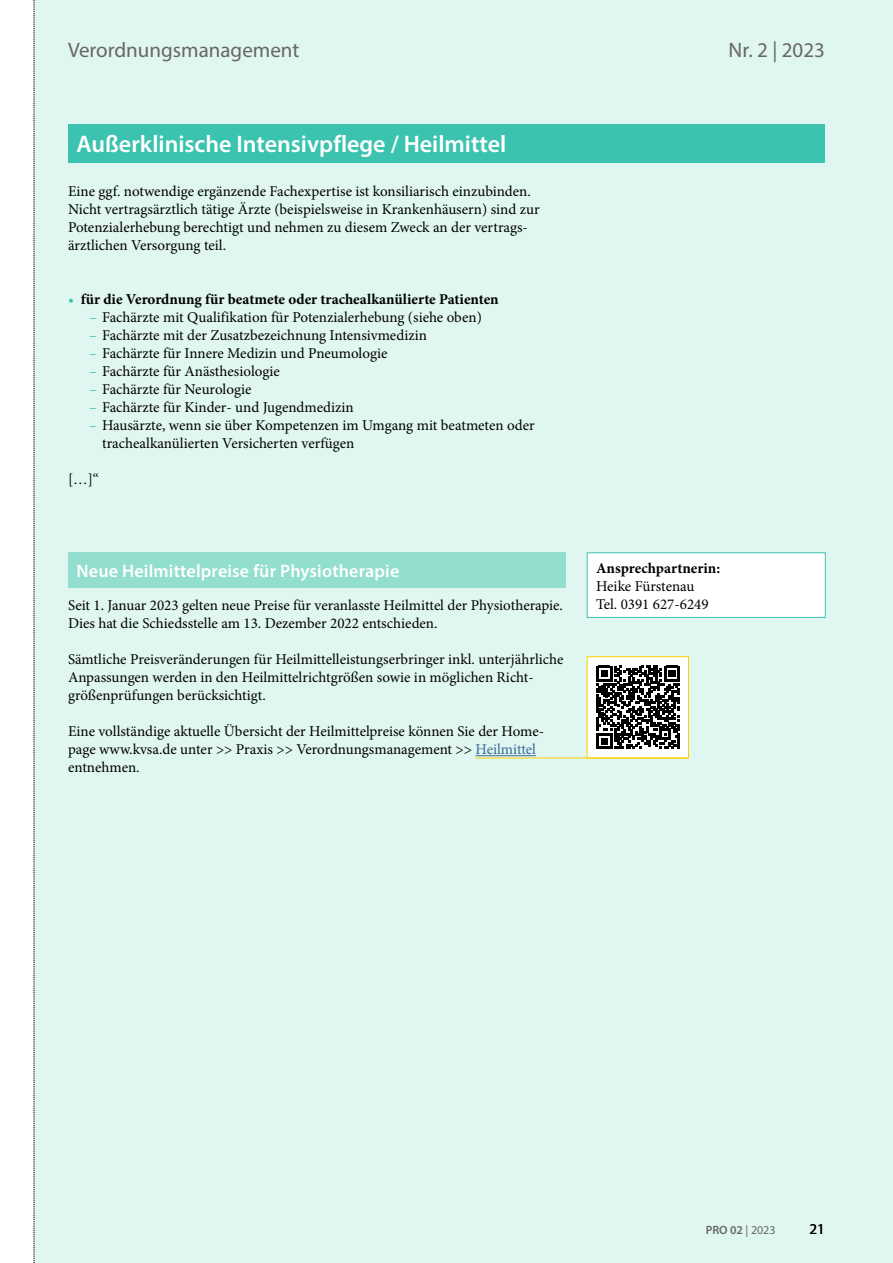
<style>
.page{position:relative;width:893px;height:1263px;background:#fff}
.page>*{position:absolute;margin:0;border:0;box-sizing:border-box;transform-origin:0 0}
.t1{font:600 24px "Myriad Pro";color:#fff}
.t2{font:21px "Myriad Pro";color:#676767}
.t3{font:600 18px "Myriad Pro";letter-spacing:.01em;color:#fff}
.t4{font:15px/18px "Minion Pro";color:#000}
.t5{font:700 15px "Minion Pro";color:#000}
.t6{font:15px "Myriad Pro";color:#000}
.t7{font:600 12px "Myriad Pro";color:#676767}
.s1{font-weight:400;color:#3bc3b0}
.s2{color:#3bc3b0}
.s3{color:#3c689a}
.s4{font-weight:400}
</style>
<div class="page">
<div style="left:34px;top:0;width:859px;height:1263px;background:#dff6f1"></div>
<svg style="left:34px;top:0;width:1px;height:1263px"></svg>
<div style="left:68px;top:124px;width:757px;height:38px;background:#3bc3b0"></div>
<div style="left:68px;top:552px;width:498px;height:36px;background:#92decf"></div>
<hr style="left:476px;top:755px;width:60px;height:1px;background:#3c689a">
<div style="left:587px;top:657px;width:101px;height:101px;background:#fff"></div>
<svg style="left:597px;top:666px;width:83px;height:83px"></svg>
<div style="left:587px;top:656px;width:102px;height:102px;border:1px solid #fdd000"></div>
<hr style="left:475px;top:758px;width:214px;height:1px;background:#fdd000">
<div style="left:587px;top:553px;width:238px;height:64px;background:#fff"></div>
<div style="left:587px;top:552px;width:239px;height:66px;border:1px solid #3bc3b0"></div>
<h2 class="t2" style="left:68px;top:37px;width:233px">Verordnungsmanagement</h2>
<h2 class="t2" style="left:729px;top:37px;width:98px">Nr. 2 | 2023</h2>
<h1 class="t1" style="left:77px;top:129px;width:431px">Außerklinische Intensivpflege / Heilmittel</h1>
<p class="t4" style="left:68px;top:182px;width:473px">Eine ggf. notwendige ergänzende Fachexpertise ist konsiliarisch einzubinden.<br>Nicht vertragsärztlich tätige Ärzte (beispielsweise in Krankenhäusern) sind zur Potenzialerhebung berechtigt und nehmen zu diesem Zweck an der vertrags&shy;ärztlichen Versorgung teil.</p>
<p class="t5" style="left:68px;top:288px;width:432px"><span class="s1">•</span> für die Verordnung für beatmete oder trachealkanülierte Patienten</p>
<p class="t4" style="left:89px;top:308px;width:394px"><span class="s2">–</span> Fachärzte mit Qualifikation für Potenzialerhebung (siehe oben)</p>
<p class="t4" style="left:89px;top:326px;width:339px"><span class="s2">–</span> Fachärzte mit der Zusatzbezeichnung Intensivmedizin</p>
<p class="t4" style="left:89px;top:344px;width:300px"><span class="s2">–</span> Fachärzte für Innere Medizin und Pneumologie</p>
<p class="t4" style="left:89px;top:362px;width:192px"><span class="s2">–</span> Fachärzte für Anästhesiologie</p>
<p class="t4" style="left:89px;top:380px;width:164px"><span class="s2">–</span> Fachärzte für Neurologie</p>
<p class="t4" style="left:89px;top:398px;width:266px"><span class="s2">–</span> Fachärzte für Kinder‐ und Jugendmedizin</p>
<p class="t4" style="left:102px;top:416px;width:434px;text-indent:-13px"><span class="s2">–</span> Hausärzte, wenn sie über Kompetenzen im Umgang mit beatmeten oder trachealkanülierten Versicherten verfügen</p>
<p class="t4" style="left:68px;top:470px;width:32px">[…]“</p>
<p class="t3" style="left:77px;top:559px;width:324px">Neue Heilmittelpreise für Physiotherapie</p>
<p class="t4" style="left:68px;top:596px;width:496px">Seit 1. Januar 2023 gelten neue Preise für veranlasste Heilmittel der Physiotherapie.<br>Dies hat die Schiedsstelle am 13. Dezember 2022 entschieden.</p>
<p class="t4" style="left:68px;top:650px;width:497px">Sämtliche Preisveränderungen für Heilmittelleistungserbringer inkl. unterjährliche<br>Anpassungen werden in den Heilmittelrichtgrößen sowie in möglichen Richt&shy;größenprüfungen berücksichtigt.</p>
<p class="t4" style="left:68px;top:722px;width:478px">Eine vollständige aktuelle Übersicht der Heilmittelpreise können Sie der Home&shy;page www.kvsa.de unter &gt;&gt; Praxis &gt;&gt; Verordnungsmanagement &gt;&gt; <span class="s3">Heilmittel </span>entnehmen.</p>
<p class="t5" style="left:596px;top:557px;width:126px">Ansprechpartnerin:</p>
<p class="t4" style="left:596px;top:577px;width:114px">Heike Fürstenau<br>Tel. 0391 627-6249</p>
<p class="t7" style="left:706px;top:1222px;width:71px">PRO 02 <span class="s4">| 2023</span></p>
<p class="t6" style="left:809px;top:1220px;width:17px">21</p>
</div>
